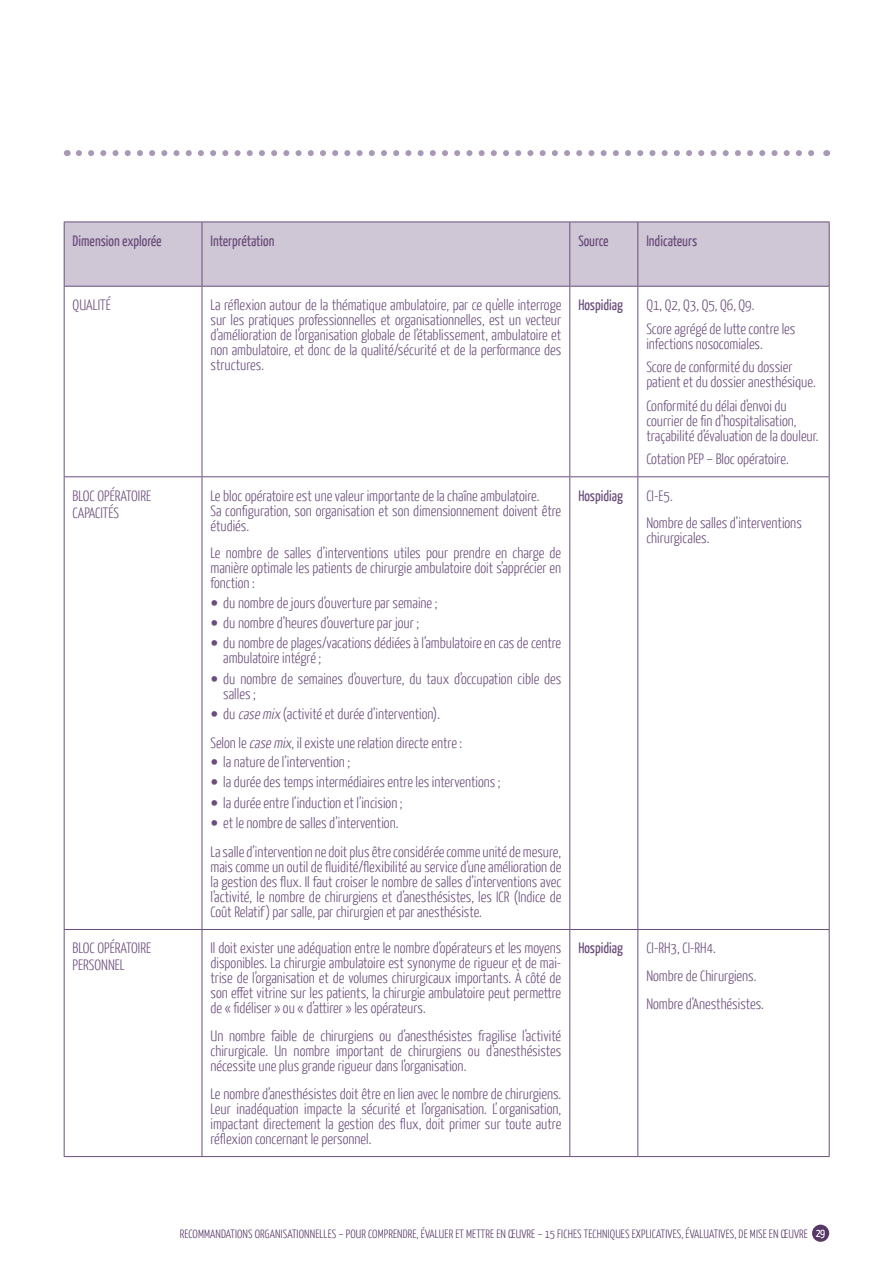
<style>
.page{position:relative;width:893px;height:1263px;background:#fff}
.page>*{position:absolute;margin:0;border:0;box-sizing:border-box;transform-origin:0 0}
.t1{font:300 15px/15px "Yanone Kaffeesatz";color:#6b4e7b}
.t2{font:15px "Yanone Kaffeesatz";color:#6b4e7b}
.t3{font:300 12px "Yanone Kaffeesatz";letter-spacing:.01em;color:#563766}
.s1{font-family:"Arial";font-weight:400;font-size:22.5px}
.s2{font-style:italic}
.s3{font-weight:400;color:#fff}
</style>
<div class="page">
<div style="left:812px;top:1224px;width:17px;height:18px;background:#563766;border-radius:50%"></div>
<svg style="left:79px;top:150px;width:735px;height:6px"></svg>
<div style="left:65px;top:223px;width:764px;height:63px;background:#cfc6d6"></div>
<hr style="left:64px;top:222px;width:138px;height:1px;background:#6b4e7b">
<hr style="left:64px;top:222px;width:1px;height:64px;background:#6b4e7b">
<hr style="left:202px;top:222px;width:368px;height:1px;background:#6b4e7b">
<hr style="left:202px;top:222px;width:1px;height:64px;background:#6b4e7b">
<hr style="left:570px;top:222px;width:68px;height:1px;background:#6b4e7b">
<hr style="left:569px;top:222px;width:1px;height:64px;background:#6b4e7b">
<hr style="left:638px;top:222px;width:192px;height:1px;background:#6b4e7b">
<hr style="left:637px;top:222px;width:1px;height:64px;background:#6b4e7b">
<hr style="left:829px;top:222px;width:1px;height:64px;background:#6b4e7b">
<hr style="left:64px;top:286px;width:138px;height:1px;background:#6b4e7b">
<hr style="left:64px;top:287px;width:1px;height:189px;background:#6b4e7b">
<hr style="left:202px;top:286px;width:368px;height:1px;background:#6b4e7b">
<hr style="left:202px;top:287px;width:1px;height:189px;background:#6b4e7b">
<hr style="left:570px;top:286px;width:68px;height:1px;background:#6b4e7b">
<hr style="left:569px;top:287px;width:1px;height:189px;background:#6b4e7b">
<hr style="left:638px;top:286px;width:192px;height:1px;background:#6b4e7b">
<hr style="left:637px;top:287px;width:1px;height:189px;background:#6b4e7b">
<hr style="left:829px;top:287px;width:1px;height:189px;background:#6b4e7b">
<hr style="left:64px;top:476px;width:138px;height:1px;background:#6b4e7b">
<hr style="left:64px;top:477px;width:1px;height:452px;background:#6b4e7b">
<hr style="left:202px;top:476px;width:368px;height:1px;background:#6b4e7b">
<hr style="left:202px;top:477px;width:1px;height:452px;background:#6b4e7b">
<hr style="left:570px;top:476px;width:68px;height:1px;background:#6b4e7b">
<hr style="left:569px;top:477px;width:1px;height:452px;background:#6b4e7b">
<hr style="left:638px;top:476px;width:192px;height:1px;background:#6b4e7b">
<hr style="left:637px;top:477px;width:1px;height:452px;background:#6b4e7b">
<hr style="left:829px;top:477px;width:1px;height:452px;background:#6b4e7b">
<hr style="left:64px;top:929px;width:138px;height:1px;background:#6b4e7b">
<hr style="left:64px;top:930px;width:1px;height:226px;background:#6b4e7b">
<hr style="left:202px;top:929px;width:368px;height:1px;background:#6b4e7b">
<hr style="left:202px;top:930px;width:1px;height:226px;background:#6b4e7b">
<hr style="left:570px;top:929px;width:68px;height:1px;background:#6b4e7b">
<hr style="left:569px;top:930px;width:1px;height:226px;background:#6b4e7b">
<hr style="left:638px;top:929px;width:192px;height:1px;background:#6b4e7b">
<hr style="left:637px;top:930px;width:1px;height:226px;background:#6b4e7b">
<hr style="left:829px;top:930px;width:1px;height:226px;background:#6b4e7b">
<hr style="left:64px;top:1156px;width:138px;height:1px;background:#6b4e7b">
<hr style="left:202px;top:1156px;width:368px;height:1px;background:#6b4e7b">
<hr style="left:570px;top:1156px;width:68px;height:1px;background:#6b4e7b">
<hr style="left:638px;top:1156px;width:192px;height:1px;background:#6b4e7b">
<p class="t2" style="left:73px;top:231px;width:90px">Dimension explorée</p>
<p class="t2" style="left:210px;top:231px;width:65px">Interprétation</p>
<p class="t2" style="left:578px;top:231px;width:32px">Source</p>
<p class="t2" style="left:646px;top:231px;width:52px">Indicateurs</p>
<p class="t1" style="left:73px;top:297px;width:7px">QUALITÉ</p>
<p class="t1" style="left:210px;top:297px;width:352px;text-align:justify">La réflexion autour de la thématique ambulatoire, par ce qu’elle interroge sur les pratiques professionnelles et organisationnelles, est un vecteur d’amélioration de l’organisation globale de l’établissement, ambulatoire et non ambulatoire, et donc de la qualité/sécurité et de la performance des structures.</p>
<p class="t2" style="left:578px;top:296px;width:46px">Hospidiag</p>
<p class="t1" style="left:646px;top:293px;width:151px;line-height:23.5px">Q1, Q2, Q3, Q5, Q6, Q9.<br>Score agrégé de lutte contre les</p>
<p class="t1" style="left:646px;top:331px;width:148px;line-height:23.5px">infections nosocomiales.<br>Score de conformité du dossier</p>
<p class="t1" style="left:646px;top:370px;width:171px;line-height:23.5px">patient et du dossier anesthésique.<br>Conformité du délai d’envoi du</p>
<p class="t1" style="left:646px;top:412px;width:174px">courrier de fin d’hospitalisation, traçabilité d’évaluation de la douleur.</p>
<p class="t1" style="left:646px;top:451px;width:144px">Cotation PEP – Bloc opératoire.</p>
<p class="t1" style="left:73px;top:486px;width:79px;line-height:17.1px">BLOC OPÉRATOIRE<br>CA PACITÉS</p>
<p class="t1" style="left:210px;top:487px;width:352px">Le bloc opératoire est une valeur importante de la chaîne ambulatoire.<br>Sa configuration, son organisation et son dimensionnement doivent être étudiés.</p>
<p class="t1" style="left:210px;top:545px;width:352px;text-align:justify">Le nombre de salles d’interventions utiles pour prendre en charge de manière optimale les patients de chirurgie ambulatoire doit s’apprécier en fonction :</p>
<p class="t1" style="left:210px;top:594px;width:229px"><span class="s1">•</span> du nombre de jours d’ouverture par semaine ;</p>
<p class="t1" style="left:210px;top:615px;width:210px"><span class="s1">•</span> du nombre d’heures d’ouverture par jour ;</p>
<p class="t1" style="left:223px;top:635px;width:339px;text-indent:-13px"><span class="s1">•</span> du nombre de plages/vacations dédiées à l’ambulatoire en cas de centre ambulatoire intégré ;</p>
<p class="t1" style="left:223px;top:670px;width:340px;text-indent:-13px"><span class="s1">•</span> du nombre de semaines d’ouverture, du taux d’occupation cible des salles ;</p>
<p class="t1" style="left:210px;top:699px;width:253px;line-height:28.8px"><span class="s1">•</span> du <span class="s2">casemix</span> (activité et durée d’intervention).<br>Selon le <span class="s2">casemix</span>, il existe une relation directe entre :</p>
<p class="t1" style="left:210px;top:754px;width:141px"><span class="s1">•</span> la nature de l’intervention ;</p>
<p class="t1" style="left:210px;top:774px;width:292px"><span class="s1">•</span> la durée des temps intermédiaires entre les interventions ;</p>
<p class="t1" style="left:210px;top:794px;width:194px"><span class="s1">•</span> la durée entre l’induction et l’incision ;</p>
<p class="t1" style="left:210px;top:808px;width:352px;line-height:28.8px"><span class="s1">•</span> et le nombre de salles d’intervention.<br>La salle d’intervention ne doit plus être considérée comme unité de mesure,</p>
<p class="t1" style="left:210px;top:858px;width:352px;text-align:justify">mais comme un outil de fluidité/flexibilité au service d’une amélioration de la gestion des flux. Il faut croiser le nombre de salles d’interventions avec l’activité, le nombre de chirurgiens et d’anesthésistes, les ICR (Indice de Coût Relatif) par salle, par chirurgien et par anesthésiste.</p>
<p class="t1" style="left:73px;top:939px;width:79px;line-height:17.1px">BLOC OPÉRATOIRE<br>PERSONNEL</p>
<p class="t1" style="left:210px;top:940px;width:352px;text-align:justify">Il doit exister une adéquation entre le nombre d’opérateurs et les moyens disponibles. La chirurgie ambulatoire est synonyme de rigueur et de mai&shy;trise de l’organisation et de volumes chirurgicaux importants. À côté de son effet vitrine sur les patients, la chirurgie ambulatoire peut permettre de « fidéliser » ou « d’attirer » les opérateurs.</p>
<p class="t1" style="left:210px;top:1028px;width:352px;text-align:justify">Un nombre faible de chirurgiens ou d’anesthésistes fragilise l’activité chirurgicale. Un nombre important de chirurgiens ou d’anesthésistes nécessite une plus grande rigueur dans l’organisation.</p>
<p class="t1" style="left:210px;top:1086px;width:352px;text-align:justify">Le nombre d’anesthésistes doit être en lien avec le nombre de chirurgiens.<br>Leur inadéquation impacte la sécurité et l’organisation. L’organisation, impactant directement la gestion des flux, doit primer sur toute autre réflexion concernant le personnel.</p>
<p class="t2" style="left:578px;top:486px;width:46px">Hospidiag</p>
<p class="t1" style="left:646px;top:481px;width:157px;line-height:27.8px">CI-E5.<br>Nombre de salles d’interventions</p>
<p class="t1" style="left:646px;top:530px;width:65px">chirurgicales.</p>
<p class="t2" style="left:578px;top:939px;width:46px">Hospidiag</p>
<p class="t1" style="left:646px;top:934px;width:119px;line-height:27.8px">CI-RH3, CI-RH4.<br>Nombre de Chirurgiens.<br>Nombre d’Anesthésistes.</p>
<p class="t3" style="left:180px;top:1226px;width:647px">Recommandations organisationnelles – Pour comprendre, évaluer et mettre en œuvre – 15 fiches techniques explicatives, évaluatives, de mise en œuvre <span class="s3">29</span></p>
</div>
